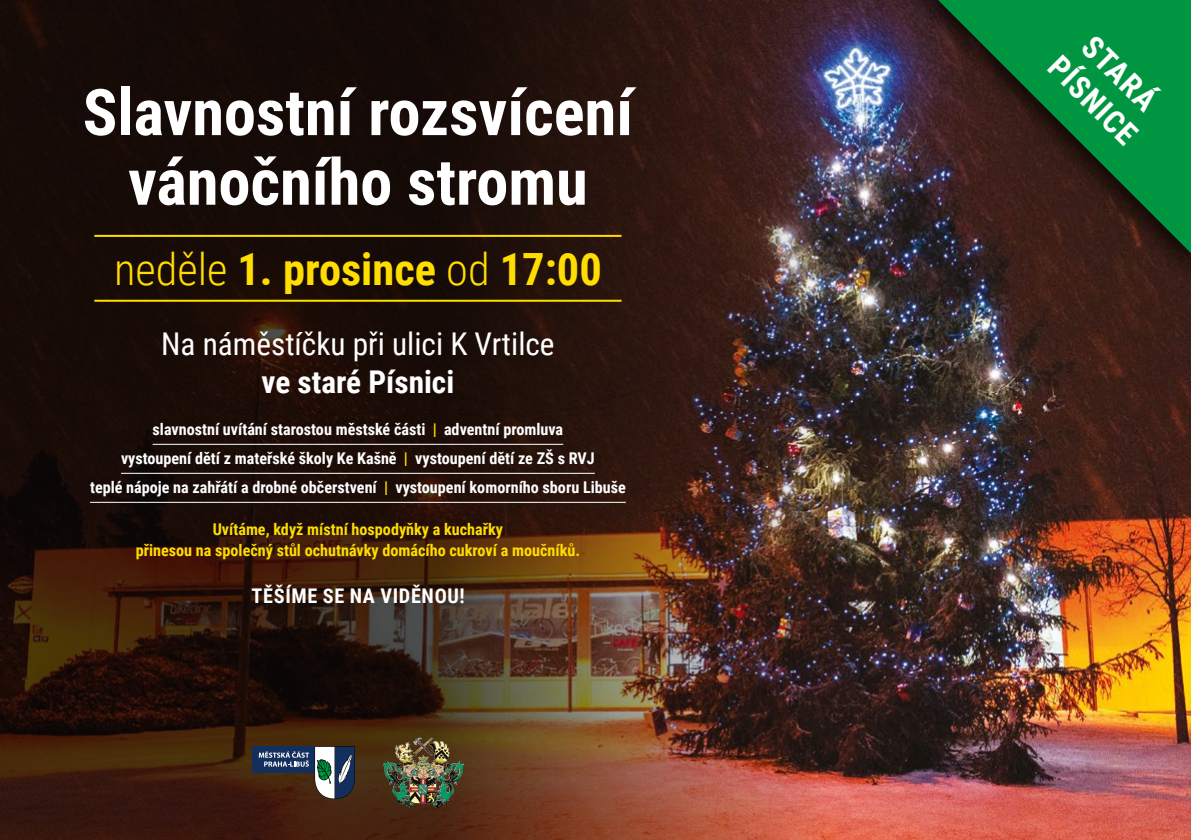
<style>
.page{position:relative;width:1191px;height:840px;background:#fff}
.page>*{position:absolute;margin:0;border:0;box-sizing:border-box;transform-origin:0 0}
.t1{font:700 64.4px/69.6px "Roboto Condensed";color:#fff;text-align:center}
.t2{font:700 44.4px "Roboto Condensed";color:#fd0}
.t3{font:31.2px "Roboto Condensed";color:#fff}
.t4{font:700 31.2px/37.6px "Roboto Condensed";color:#fff;text-align:center}
.t5{font:700 20.2px "Roboto Condensed";letter-spacing:.035em;color:#fff}
.t6{font:700 16.2px/29px "Roboto Condensed";color:#fff;text-align:center}
.t7{font:700 16.2px/20.4px "Roboto Condensed";color:#fd0;text-align:center}
.s1{font-weight:300}
.s2{color:#fd0}
</style>
<div class="page">
<img style="left:830px;top:0;width:361px;height:839px">
<img style="left:0;top:0;width:830px;height:839px">
<div style="left:252px;top:745px;width:62px;height:27px;background:#132f5e"></div>
<svg style="left:259px;top:745px;width:96px;height:53px"></svg>
<img style="left:413px;top:737px;width:22px;height:18px">
<hr style="left:153px;top:443px;width:410px;height:1px;background:#fff">
<hr style="left:121px;top:472px;width:474px;height:1px;background:#fff">
<hr style="left:90px;top:501px;width:536px;height:1px;background:#fff">
<hr style="left:94px;top:235px;width:527px;height:2px;background:#fd0">
<hr style="left:94px;top:299px;width:527px;height:2px;background:#fd0">
<div style="left:894px;top:0;width:297px;height:294px;background:#000;opacity:.75"></div>
<svg style="left:938px;top:0;width:253px;height:253px"></svg>
<h1 class="t1" style="left:83px;top:75px;width:552px">Slavnostní rozsvícení vánočního stromu</h1>
<h2 class="t2" style="left:114px;top:238px;width:489px"><span class="s1">neděle</span> 1. prosince <span class="s1">od</span> 17:00</h2>
<h3 class="t3" style="left:161px;top:322px;width:395px">Na náměstíčku při ulici K Vrtilce</h3>
<h3 class="t4" style="left:261px;top:361px;width:194px">ve staré Písnici</h3>
<p class="t6" style="left:90px;top:414px;width:537px">slavnostní uvítání starostou městské části <span class="s2">|</span> adventní promluva<br>vystoupení dětí z mateřské školy Ke Kašně <span class="s2">|</span> vystoupení dětí ze ZŠ s RVJ<br>teplé nápoje na zahřátí a drobné občerstvení <span class="s2">|</span> vystoupení komorního sboru Libuše</p>
<p class="t7" style="left:136px;top:518px;width:446px">Uvítáme, když místní hospodyňky a kuchařky<br>přinesou na společný stůl ochutnávky domácího cukroví a moučníků.</p>
<p class="t5" style="left:251px;top:581px;width:215px">TĚŠÍME SE NA VIDĚNOU!</p>
<h3 class="t4" style="left:1094px;top:20px;width:112px;rotate:45deg">STARÁ<br>PÍSNICE</h3>
</div>
